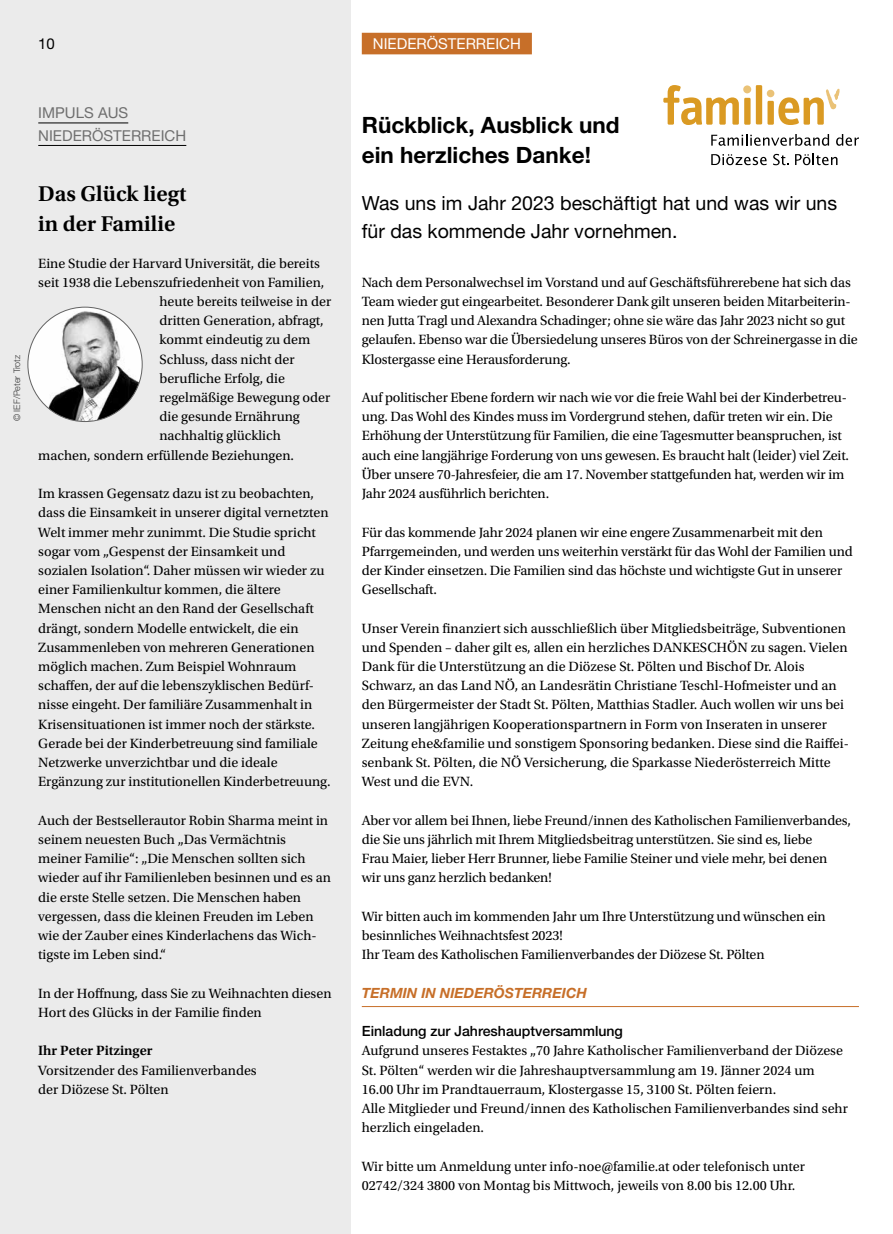
<style>
.page{position:relative;width:893px;height:1234px;background:#fff}
.page>*{position:absolute;margin:0;border:0;box-sizing:border-box;transform-origin:0 0}
.t1{font:700 22.5px/30px "Helvetica Neue LT Std";color:#000}
.t2{font:600 22.5px/30px "Utopia Std";color:#000}
.t3{font:19.5px/28.5px "Helvetica Neue LT Std";color:#000}
.t4{font:15px/22.5px "Helvetica Neue LT Std";color:#6f6f6f}
.t5{font:15px "Helvetica Neue LT Std";color:#fff}
.t6{font:15px "Helvetica Neue LT Std";color:#000}
.t7{font:14.1px/19.2px "Utopia Std";color:#000}
.t8{font:500 14.1px "Helvetica Neue LT Std";color:#000}
.t9{font:italic 700 14.1px "Helvetica Neue LT Std";color:#c76f29}
.t10{font:600 14.1px "Utopia Std";color:#000}
.t11{font:300 9px "Helvetica Neue LT Std";color:#393939}
</style>
<div class="page">
<div style="left:0;top:0;width:350px;height:1233px;background:#ebebeb"></div>
<img style="left:28px;top:307px;width:114px;height:114px;border-radius:57px">
<hr style="left:38px;top:122px;width:90px;height:1px;background:#000">
<hr style="left:38px;top:145px;width:148px;height:1px;background:#000">
<div style="left:362px;top:33px;width:170px;height:21px;background:#c76f29"></div>
<hr style="left:362px;top:1005px;width:497px;height:1px;background:#c76f29">
<svg style="left:663px;top:85px;width:76px;height:40px"></svg>
<div style="left:744px;top:98px;width:7px;height:27px;background:#da9a23"></div>
<div style="left:756px;top:85px;width:6px;height:39px;background:#da9a23"></div>
<div style="left:767px;top:101px;width:7px;height:24px;background:#da9a23"></div>
<div style="left:767px;top:90px;width:7px;height:7px;background:#eac277;border-radius:50%"></div>
<div style="left:743px;top:85px;width:8px;height:8px;background:#eac277;border-radius:50%"></div>
<svg style="left:778px;top:89px;width:61px;height:36px"></svg>
<svg style="left:711px;top:134px;width:118px;height:12px"></svg>
<svg style="left:836px;top:134px;width:23px;height:12px"></svg>
<svg style="left:711px;top:154px;width:56px;height:11px"></svg>
<svg style="left:773px;top:154px;width:16px;height:11px"></svg>
<svg style="left:795px;top:153px;width:42px;height:12px"></svg>
<p class="t6" style="left:38px;top:35px;width:18px">10</p>
<p class="t5" style="left:373px;top:35px;width:150px">NIEDERÖSTERREICH</p>
<p class="t4" style="left:38px;top:101px;width:150px">IMPULS AUS<br>NIEDERÖSTERREICH</p>
<p class="t11" style="left:12px;top:421px;width:68px;rotate:-90deg">© IEF/Peter Trotz</p>
<h1 class="t2" style="left:38px;top:179px;width:150px">Das Glück liegt in der Familie</h1>
<p class="t7" style="left:38px;top:253px;width:283px">Eine Studie der Harvard Universität, die bereits</p>
<p class="t7" style="left:38px;top:273px;width:288px">seit 1938 die Lebenszufriedenheit von Familien,</p>
<p class="t7" style="left:159px;top:292px;width:173px">heute bereits teilweise in der</p>
<p class="t7" style="left:159px;top:311px;width:166px">dritten Generation, abfragt,</p>
<p class="t7" style="left:159px;top:330px;width:152px">kommt eindeutig zu dem</p>
<p class="t7" style="left:159px;top:349px;width:137px">Schluss, dass nicht der</p>
<p class="t7" style="left:159px;top:369px;width:127px">berufliche Erfolg, die</p>
<p class="t7" style="left:159px;top:388px;width:172px">regelmäßige Bewegung oder</p>
<p class="t7" style="left:159px;top:407px;width:142px">die gesunde Ernährung</p>
<p class="t7" style="left:159px;top:426px;width:123px">nachhaltig glücklich</p>
<p class="t7" style="left:38px;top:445px;width:257px">machen, sondern erfüllende Beziehungen.</p>
<p class="t7" style="left:38px;top:484px;width:294px">Im krassen Gegensatz dazu ist zu beobachten, dass die Einsamkeit in unserer digital vernetzten Welt immer mehr zunimmt. Die Studie spricht sogar vom „Gespenst der Einsamkeit und sozialen Isolation“. Daher müssen wir wieder zu einer Familienkultur kommen, die ältere Menschen nicht an den Rand der Gesellschaft drängt, sondern Modelle entwickelt, die ein Zusammenleben von mehreren Generationen möglich machen. Zum Beispiel Wohnraum schaffen, der auf die lebenszyklischen Bedürf&shy;nisse eingeht. Der familiäre Zusammenhalt in Krisensituationen ist immer noch der stärkste.<br>Gerade bei der Kinderbetreuung sind familiale Netzwerke unverzichtbar und die ideale Ergänzung zur institutionellen Kinderbetreuung.</p>
<p class="t7" style="left:38px;top:810px;width:294px">Auch der Bestsellerautor Robin Sharma meint in seinem neuesten Buch „Das Vermächtnis meiner Familie“: „Die Menschen sollten sich wieder auf ihr Familienleben besinnen und es an die erste Stelle setzen. Die Menschen haben vergessen, dass die kleinen Freuden im Leben wie der Zauber eines Kinderlachens das Wich&shy;tigste im Leben sind.“</p>
<p class="t7" style="left:38px;top:983px;width:295px">In der Hoffnung, dass Sie zu Weihnachten diesen<br>Hort des Glücks in der Familie finden</p>
<p class="t10" style="left:38px;top:1042px;width:116px">Ihr Peter Pitzinger</p>
<p class="t7" style="left:38px;top:1060px;width:220px">Vorsitzender des Familienverbandes der Diözese St. Pölten</p>
<h1 class="t1" style="left:362px;top:109px;width:259px">Rückblick, Ausblick und ein herzliches Danke!</h1>
<h2 class="t3" style="left:362px;top:188px;width:477px">Was uns im Jahr 2023 beschäftigt hat und was wir uns für das kommende Jahr vornehmen.</h2>
<p class="t7" style="left:362px;top:273px;width:497px">Nach dem Personalwechsel im Vorstand und auf Geschäftsführerebene hat sich das Team wieder gut eingearbeitet. Besonderer Dank gilt unseren beiden Mitarbeiterin&shy;nen Jutta Tragl und Alexandra Schadinger; ohne sie wäre das Jahr 2023 nicht so gut gelaufen. Ebenso war die Übersiedelung unseres Büros von der Schreinergasse in die Klostergasse eine Herausforderung.</p>
<p class="t7" style="left:362px;top:388px;width:489px">Auf politischer Ebene fordern wir nach wie vor die freie Wahl bei der Kinderbetreu&shy;ung. Das Wohl des Kindes muss im Vordergrund stehen, dafür treten wir ein. Die Erhöhung der Unterstützung für Familien, die eine Tagesmutter beanspruchen, ist auch eine langjährige Forderung von uns gewesen. Es braucht halt (leider) viel Zeit.<br>Über unsere 70-Jahresfeier, die am 17. November stattgefunden hat, werden wir im Jahr 2024 ausführlich berichten.</p>
<p class="t7" style="left:362px;top:522px;width:492px">Für das kommende Jahr 2024 planen wir eine engere Zusammenarbeit mit den Pfarrgemeinden, und werden uns weiterhin verstärkt für das Wohl der Familien und der Kinder einsetzen. Die Familien sind das höchste und wichtigste Gut in unserer Gesellschaft.</p>
<p class="t7" style="left:362px;top:618px;width:489px">Unser Verein finanziert sich ausschließlich über Mitgliedsbeiträge, Subventionen und Spenden – daher gilt es, allen ein herzliches DANKESCHÖN zu sagen. Vielen Dank für die Unterstützung an die Diözese St. Pölten und Bischof Dr. Alois Schwarz, an das Land NÖ, an Landesrätin Christiane Teschl-Hofmeister und an den Bürgermeister der Stadt St. Pölten, Matthias Stadler. Auch wollen wir uns bei unseren langjährigen Kooperationspartnern in Form von Inseraten in unserer Zeitung ehe&amp;familie und sonstigem Sponsoring bedanken. Diese sind die Raiffei&shy;senbank St. Pölten, die NÖ Versicherung, die Sparkasse Niederösterreich Mitte West und die EVN.</p>
<p class="t7" style="left:362px;top:810px;width:491px">Aber vor allem bei Ihnen, liebe Freund/innen des Katholischen Familienverbandes, die Sie uns jährlich mit Ihrem Mitgliedsbeitrag unterstützen. Sie sind es, liebe<br>Frau Maier, lieber Herr Brunner, liebe Familie Steiner und viele mehr, bei denen<br>wir uns ganz herzlich bedanken!</p>
<p class="t7" style="left:362px;top:906px;width:465px">Wir bitten auch im kommenden Jahr um Ihre Unterstützung und wünschen ein besinnliches Weihnachtsfest 2023!<br>Ihr Team des Katholischen Familienverbandes der Diözese St. Pölten</p>
<p class="t9" style="left:362px;top:983px;width:227px">TERMIN IN NIEDERÖSTERREICH</p>
<p class="t8" style="left:362px;top:1022px;width:263px">Einladung zur Jahreshauptversammlung</p>
<p class="t7" style="left:362px;top:1041px;width:488px">Aufgrund unseres Festaktes „70 Jahre Katholischer Familienverband der Diözese St. Pölten“ werden wir die Jahreshauptversammlung am 19. Jänner 2024 um 16.00 Uhr im Prandtauerraum, Klostergasse 15, 3100 St. Pölten feiern.<br>Alle Mitglieder und Freund/innen des Katholischen Familienverbandes sind sehr herzlich eingeladen.</p>
<p class="t7" style="left:362px;top:1156px;width:445px">Wir bitte um Anmeldung unter info-noe@familie.at oder telefonisch unter<br>02742/324 3800 von Montag bis Mittwoch, jeweils von 8.00 bis 12.00 Uhr.</p>
</div>
